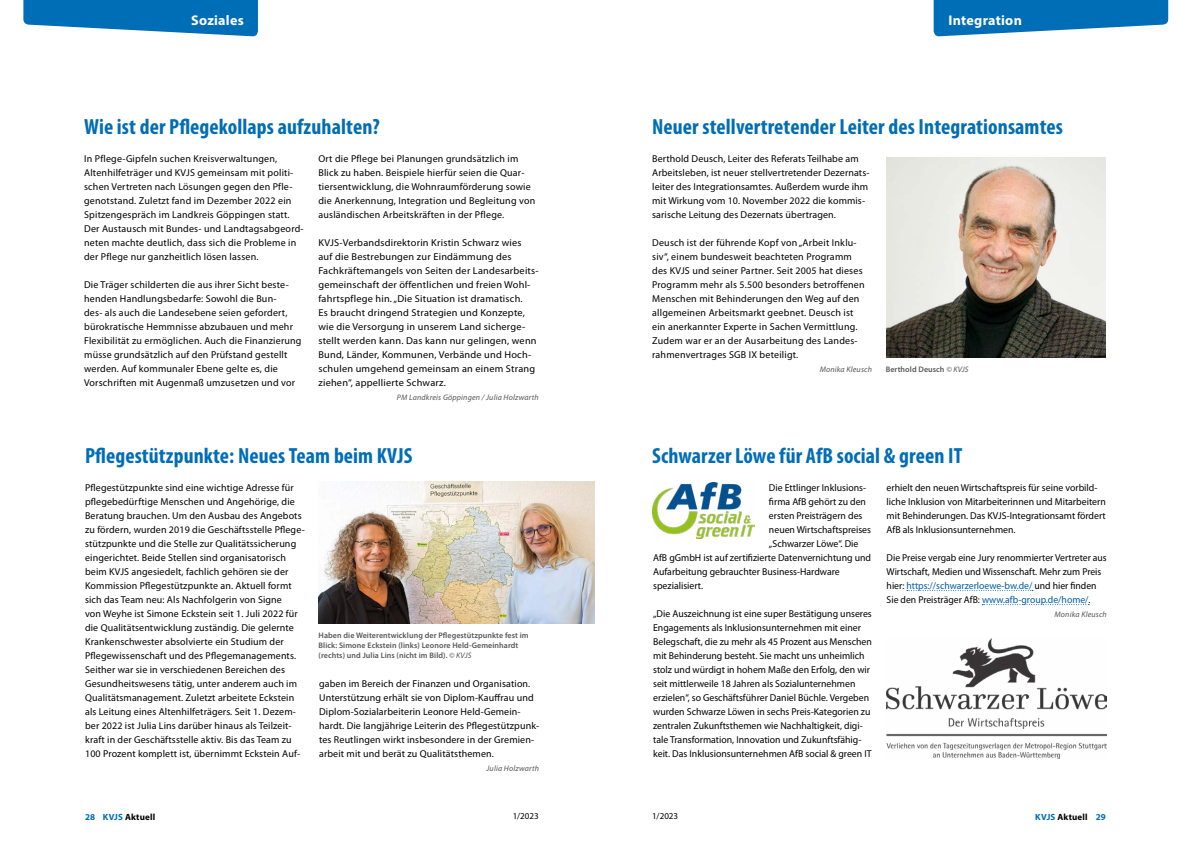
<style>
.page{position:relative;width:1191px;height:842px;background:#fff}
.page>*{position:absolute;margin:0;border:0;box-sizing:border-box;transform-origin:0 0}
.Inhalt_H1_Headline{font:700 condensed 22px "Myriad Pro";letter-spacing:.005em;color:#006db7}
.t1{font:700 14px "Myriad Pro";letter-spacing:.02em;color:#fff}
.Inhalt_P_Copytext{font:10px/14px "Myriad Pro";letter-spacing:.015em;color:#000}
.t2{font:700 9px "Myriad Pro";letter-spacing:.02em;color:#000}
.t3{font:9px "Myriad Pro";letter-spacing:.005em;color:#000}
.t4{font:600 8px/10px "Myriad Pro";letter-spacing:.01em;color:#565655}
.Inhalt_Autor{font:italic 8px "Myriad Pro";letter-spacing:.02em;color:#565655}
.s1{font-weight:400;font-style:italic}
.s2{color:#005ba2}
.s3{color:#006db7}
</style>
<div class="page">
<svg style="left:23px;top:0;width:235px;height:36px;background:#2783c2"></svg>
<svg style="left:933px;top:0;width:235px;height:36px;background:#2883c2"></svg>
<svg style="left:907px;top:590px;width:126px;height:1px"></svg>
<svg style="left:982px;top:604px;width:107px;height:1px"></svg>
<img style="left:318px;top:482px;width:277px;height:142px">
<img style="left:886px;top:157px;width:220px;height:201px">
<img style="left:653px;top:483px;width:102px;height:55px">
<img style="left:886px;top:639px;width:220px;height:119px">
<h2 class="t1" style="left:191px;top:11px;width:54px">Soziales</h2>
<h2 class="t1" style="left:948px;top:11px;width:75px">Integration</h2>
<h1 class="Inhalt_H1_Headline" style="left:84px;top:112px;width:297px">Wie ist der Pflegekollaps aufzuhalten?</h1>
<p class="Inhalt_P_Copytext" style="left:84px;top:151px;width:221px">In Pflege-Gipfeln suchen Kreisverwaltungen, Altenhilfeträger und KVJS gemeinsam mit politi&shy;schen Vertreten nach Lösungen gegen den Pfle&shy;genotstand. Zuletzt fand im Dezember 2022 ein Spitzengespräch im Landkreis Göppingen statt.<br>Der Austausch mit Bundes- und Landtagsabgeord&shy;neten machte deutlich, dass sich die Probleme in der Pflege nur ganzheitlich lösen lassen.</p>
<p class="Inhalt_P_Copytext" style="left:84px;top:277px;width:219px">Die Träger schilderten die aus ihrer Sicht beste&shy;henden Handlungsbedarfe: Sowohl die Bun-<br>des- als auch die Landesebene seien gefordert, bürokratische Hemmnisse abzubauen und mehr Flexibilität zu ermöglichen. Auch die Finanzierung müsse grundsätzlich auf den Prüfstand gestellt werden. Auf kommunaler Ebene gelte es, die Vorschriften mit Augenmaß umzusetzen und vor</p>
<p class="Inhalt_P_Copytext" style="left:318px;top:151px;width:218px">Ort die Pflege bei Planungen grundsätzlich im Blick zu haben. Beispiele hierfür seien die Quar&shy;tiersentwicklung, die Wohnraumförderung sowie die Anerkennung, Integration und Begleitung von ausländischen Arbeitskräften in der Pflege.</p>
<p class="Inhalt_P_Copytext" style="left:318px;top:235px;width:222px">KVJS-Verbandsdirektorin Kristin Schwarz wies<br>auf die Bestrebungen zur Eindämmung des Fachkräftemangels von Seiten der Landesarbeits&shy;gemeinschaft der öffentlichen und freien Wohl&shy;fahrtspflege hin. „Die Situation ist dramatisch.<br>Es braucht dringend Strategien und Konzepte, wie die Versorgung in unserem Land sicherge&shy;stellt werden kann. Das kann nur gelingen, wenn Bund, Länder, Kommunen, Verbände und Hoch&shy;schulen umgehend gemeinsam an einem Strang ziehen“, appellierte Schwarz.</p>
<p class="Inhalt_Autor" style="left:397px;top:392px;width:143px">PM Landkreis Göppingen / Julia Holzwarth</p>
<h1 class="Inhalt_H1_Headline" style="left:85px;top:441px;width:329px">Pflegestützpunkte: Neues Team beim KVJS</h1>
<p class="Inhalt_P_Copytext" style="left:85px;top:480px;width:221px">Pflegestützpunkte sind eine wichtige Adresse für pflegebedürftige Menschen und Angehörige, die Beratung brauchen. Um den Ausbau des Angebots zu fördern, wurden 2019 die Geschäftsstelle Pflege&shy;stützpunkte und die Stelle zur Qualitätssicherung eingerichtet. Beide Stellen sind organisatorisch beim KVJS angesiedelt, fachlich gehören sie der Kommission Pflegestützpunkte an. Aktuell formt sich das Team neu: Als Nachfolgerin von Signe<br>von Weyhe ist Simone Eckstein seit 1. Juli 2022 für die Qualitätsentwicklung zuständig. Die gelernte Krankenschwester absolvierte ein Studium der Pflegewissenschaft und des Pflegemanagements.<br>Seither war sie in verschiedenen Bereichen des Gesundheitswesens tätig, unter anderem auch im Qualitätsmanagement. Zuletzt arbeitete Eckstein als Leitung eines Altenhilfeträgers. Seit 1. Dezem&shy;ber 2022 ist Julia Lins darüber hinaus als Teilzeit&shy;kraft in der Geschäftsstelle aktiv. Bis das Team zu 100 Prozent komplett ist, übernimmt Eckstein Auf-</p>
<p class="t4" style="left:318px;top:630px;width:212px">Haben die Weiterentwicklung der Pflegestützpunkte fest im<br>Blick: Simone Eckstein (links) Leonore Held-Gemeinhardt (rechts) und Julia Lins (nicht im Bild). <span class="s1">© KVJS</span></p>
<p class="Inhalt_P_Copytext" style="left:319px;top:676px;width:221px">gaben im Bereich der Finanzen und Organisation.<br>Unterstützung erhält sie von Diplom-Kauffrau und Diplom-Sozialarbeiterin Leonore Held-Gemein&shy;hardt. Die langjährige Leiterin des Pflegestützpunk&shy;tes Reutlingen wirkt insbesondere in der Gremien&shy;arbeit mit und berät zu Qualitätsthemen.</p>
<p class="Inhalt_Autor" style="left:486px;top:763px;width:54px">Julia Holzwarth</p>
<h1 class="Inhalt_H1_Headline" style="left:652px;top:112px;width:412px">Neuer stellvertretender Leiter des Integrationsamtes</h1>
<p class="Inhalt_P_Copytext" style="left:652px;top:151px;width:219px">Berthold Deusch, Leiter des Referats Teilhabe am Arbeitsleben, ist neuer stellvertretender Dezernats&shy;leiter des Integrationsamtes. Außerdem wurde ihm mit Wirkung vom 10. November 2022 die kommis&shy;sarische Leitung des Dezernats übertragen.</p>
<p class="Inhalt_P_Copytext" style="left:652px;top:235px;width:214px">Deusch ist der führende Kopf von „Arbeit Inklu&shy;siv“, einem bundesweit beachteten Programm des KVJS und seiner Partner. Seit 2005 hat dieses Programm mehr als 5.500 besonders betroffenen Menschen mit Behinderungen den Weg auf den allgemeinen Arbeitsmarkt geebnet. Deusch ist ein anerkannter Experte in Sachen Vermittlung.<br>Zudem war er an der Ausarbeitung des Landes&shy;rahmenvertrages SGB IX beteiligt.</p>
<p class="Inhalt_Autor" style="left:819px;top:364px;width:54px">Monika Kleusch</p>
<p class="t4" style="left:885px;top:364px;width:84px">Berthold Deusch <span class="s1">© KVJS</span></p>
<h1 class="Inhalt_H1_Headline" style="left:652px;top:441px;width:312px">Schwarzer Löwe für AfB social &amp; green IT</h1>
<p class="Inhalt_P_Copytext" style="left:769px;top:480px;width:99px">Die Ettlinger Inklusions-</p>
<p class="Inhalt_P_Copytext" style="left:769px;top:494px;width:99px">firma AfB gehört zu den</p>
<p class="Inhalt_P_Copytext" style="left:769px;top:508px;width:95px">ersten Preisträgern des</p>
<p class="Inhalt_P_Copytext" style="left:769px;top:522px;width:104px">neuen Wirtschaftspreises</p>
<p class="Inhalt_P_Copytext" style="left:769px;top:536px;width:91px">„Schwarzer Löwe“. Die</p>
<p class="Inhalt_P_Copytext" style="left:653px;top:550px;width:219px">AfB gGmbH ist auf zertifizierte Datenvernichtung und</p>
<p class="Inhalt_P_Copytext" style="left:653px;top:564px;width:188px">Aufarbeitung gebrauchter Business-Hardware</p>
<p class="Inhalt_P_Copytext" style="left:653px;top:578px;width:51px">spezialisiert.</p>
<p class="Inhalt_P_Copytext" style="left:653px;top:606px;width:220px">„Die Auszeichnung ist eine super Bestätigung unseres Engagements als Inklusionsunternehmen mit einer Belegschaft, die zu mehr als 45 Prozent aus Menschen mit Behinderung besteht. Sie macht uns unheimlich stolz und würdigt in hohem Maße den Erfolg, den wir seit mittlerweile 18 Jahren als Sozialunternehmen erzielen“, so Geschäftsführer Daniel Büchle. Vergeben wurden Schwarze Löwen in sechs Preis-Kategorien zu zentralen Zukunftsthemen wie Nachhaltigkeit, digi&shy;tale Transformation, Innovation und Zukunftsfähig&shy;keit. Das Inklusionsunternehmen AfB social &amp; green IT</p>
<p class="Inhalt_P_Copytext" style="left:886px;top:480px;width:221px">erhielt den neuen Wirtschaftspreis für seine vorbild&shy;liche Inklusion von Mitarbeiterinnen und Mitarbeitern mit Behinderungen. Das KVJS-Integrationsamt fördert AfB als Inklusionsunternehmen.</p>
<p class="Inhalt_P_Copytext" style="left:886px;top:550px;width:222px">Die Preise vergab eine Jury renommierter Vertreter aus Wirtschaft, Medien und Wissenschaft. Mehr zum Preis hier: <span class="s2">https://schwarzerloewe-bw.de/</span> und hier finden Sie den Preisträger AfB: <span class="s2">www.afb-group.de/home/</span>.</p>
<p class="Inhalt_Autor" style="left:1054px;top:609px;width:54px">Monika Kleusch</p>
<p class="t2" style="left:85px;top:811px;width:72px"><span class="s3">28 KVJS</span> Aktuell</p>
<p class="t3" style="left:513px;top:811px;width:27px">1/2023</p>
<p class="t3" style="left:652px;top:811px;width:27px">1/2023</p>
<p class="t2" style="left:1035px;top:811px;width:72px"><span class="s3">KVJS</span> Aktuell <span class="s3">29</span></p>
</div>
